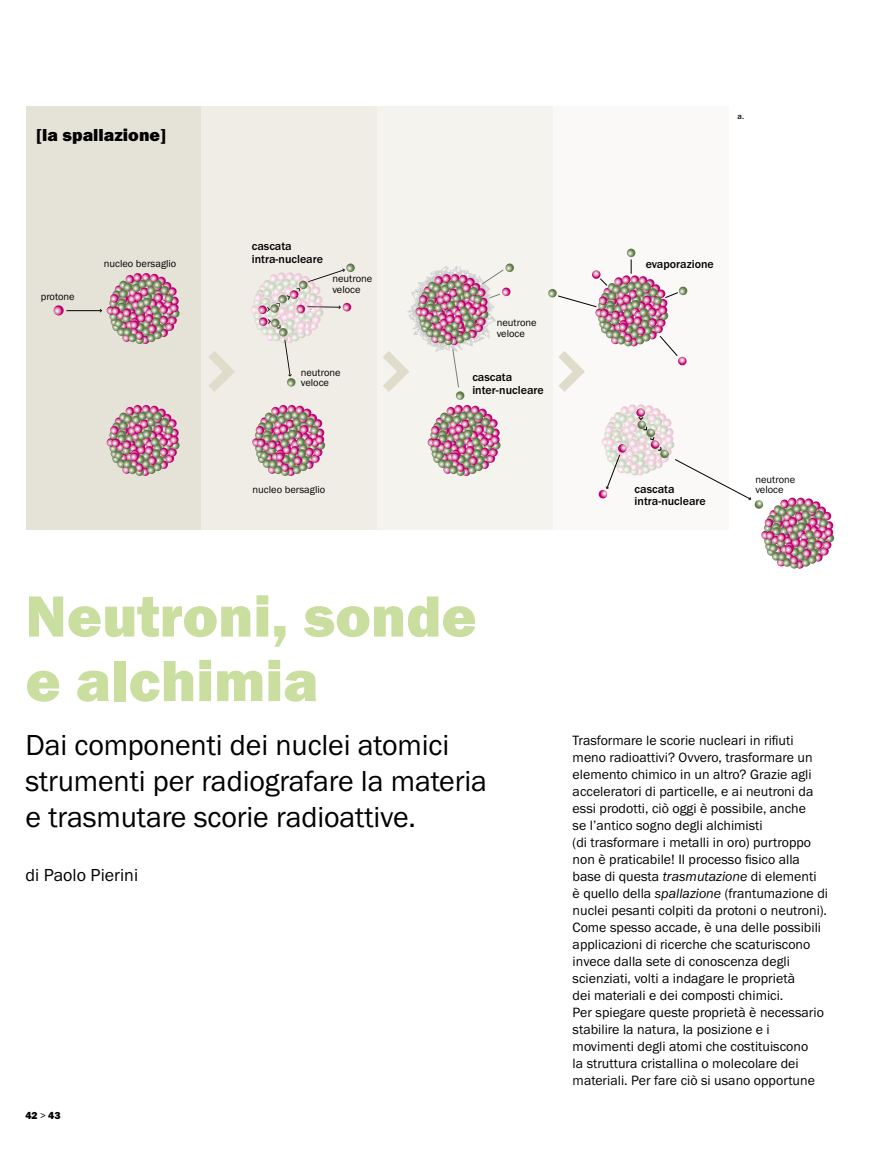
<style>
.page{position:relative;width:893px;height:1149px;background:#fff}
.page>*{position:absolute;margin:0;border:0;box-sizing:border-box;transform-origin:0 0}
.t1{font:800 60px/64.5px "Franklin Gothic";color:#cade9f}
.t2{font:30px/36px "Franklin Gothic";letter-spacing:-.005em;color:#000}
.t3{font:800 18px "Franklin Gothic";color:#000}
.t4{font:18px "Franklin Gothic";color:#000}
.t5{font:13.95px/17px "Franklin Gothic";color:#000}
.t6{font:500 12px/12.8px "Franklin Gothic";color:#000}
.t7{font:10.5px/10.5px "Franklin Gothic";color:#000}
.t8{font:800 10.5px "Franklin Gothic";color:#000}
.t9{font:500 8.25px "Franklin Gothic";color:#000}
.s1{font-weight:400}
.s2{font-style:italic}
</style>
<div class="page">
<div style="left:26px;top:106px;width:175px;height:423px;background:#e5e2d8"></div>
<div style="left:201px;top:106px;width:176px;height:423px;background:#efede5"></div>
<div style="left:377px;top:106px;width:176px;height:423px;background:#f4f3ee"></div>
<div style="left:553px;top:106px;width:176px;height:423px;background:#faf9f7"></div>
<img style="left:407px;top:289px;width:9px;height:46px">
<svg style="left:54px;top:305px;width:10px;height:10px"></svg>
<hr style="left:66px;top:310px;width:35px;height:1px;background:#000">
<svg style="left:100px;top:273px;width:80px;height:71px"></svg>
<svg style="left:107px;top:405px;width:73px;height:71px"></svg>
<svg style="left:252px;top:405px;width:73px;height:71px"></svg>
<svg style="left:416px;top:263px;width:98px;height:213px"></svg>
<svg style="left:598px;top:404px;width:236px;height:164px"></svg>
<svg style="left:251px;top:263px;width:104px;height:124px"></svg>
<svg style="left:209px;top:351px;width:26px;height:41px"></svg>
<svg style="left:383px;top:351px;width:26px;height:41px"></svg>
<svg style="left:548px;top:248px;width:139px;height:144px"></svg>
<p class="t3" style="left:36px;top:125px;width:132px">[la spallazione]</p>
<p class="t9" style="left:738px;top:112px;width:8px">a.</p>
<p class="t7" style="left:41px;top:292px;width:35px">protone</p>
<p class="t7" style="left:104px;top:258px;width:74px">nucleo bersaglio</p>
<p class="t6" style="left:252px;top:240px;width:73px">cascata intra-nucleare</p>
<p class="t7" style="left:332px;top:274px;width:41px">neutrone veloce</p>
<p class="t7" style="left:301px;top:367px;width:41px">neutrone veloce</p>
<p class="t7" style="left:253px;top:484px;width:74px">nucleo bersaglio</p>
<p class="t7" style="left:497px;top:317px;width:41px">neutrone veloce</p>
<p class="t6" style="left:472px;top:371px;width:73px">cascata inter-nucleare</p>
<p class="t6" style="left:646px;top:257px;width:70px">evaporazione</p>
<p class="t6" style="left:635px;top:482px;width:73px">cascata intra-nucleare</p>
<p class="t7" style="left:755px;top:474px;width:41px">neutrone veloce</p>
<h1 class="t1" style="left:26px;top:584px;width:453px">Neutroni, sonde e alchimia</h1>
<h2 class="t2" style="left:26px;top:727px;width:463px">Dai componenti dei nuclei atomici strumenti per radiografare la materia e trasmutare scorie radioattive.</h2>
<p class="t4" style="left:26px;top:865px;width:114px">di Paolo Pierini</p>
<p class="t8" style="left:26px;top:1109px;width:36px">42 <span class="s1">&gt;</span> 43</p>
<p class="t5" style="left:573px;top:731px;width:257px">Trasformare le scorie nucleari in rifiuti meno radioattivi? Ovvero, trasformare un elemento chimico in un altro? Grazie agli acceleratori di particelle, e ai neutroni da essi prodotti, ciò oggi è possibile, anche<br>se l’antico sogno degli alchimisti<br>(di trasformare i metalli in oro) purtroppo non è praticabile! Il processo fisico alla base di questa <span class="s2">trasmutazione</span> di elementi<br>è quello della <span class="s2">spallazione</span> (frantumazione di nuclei pesanti colpiti da protoni o neutroni).<br>Come spesso accade, è una delle possibili applicazioni di ricerche che scaturiscono invece dalla sete di conoscenza degli scienziati, volti a indagare le proprietà<br>dei materiali e dei composti chimici.<br>Per spiegare queste proprietà è necessario stabilire la natura, la posizione e i movimenti degli atomi che costituiscono<br>la struttura cristallina o molecolare dei materiali. Per fare ciò si usano opportune</p>
</div>
